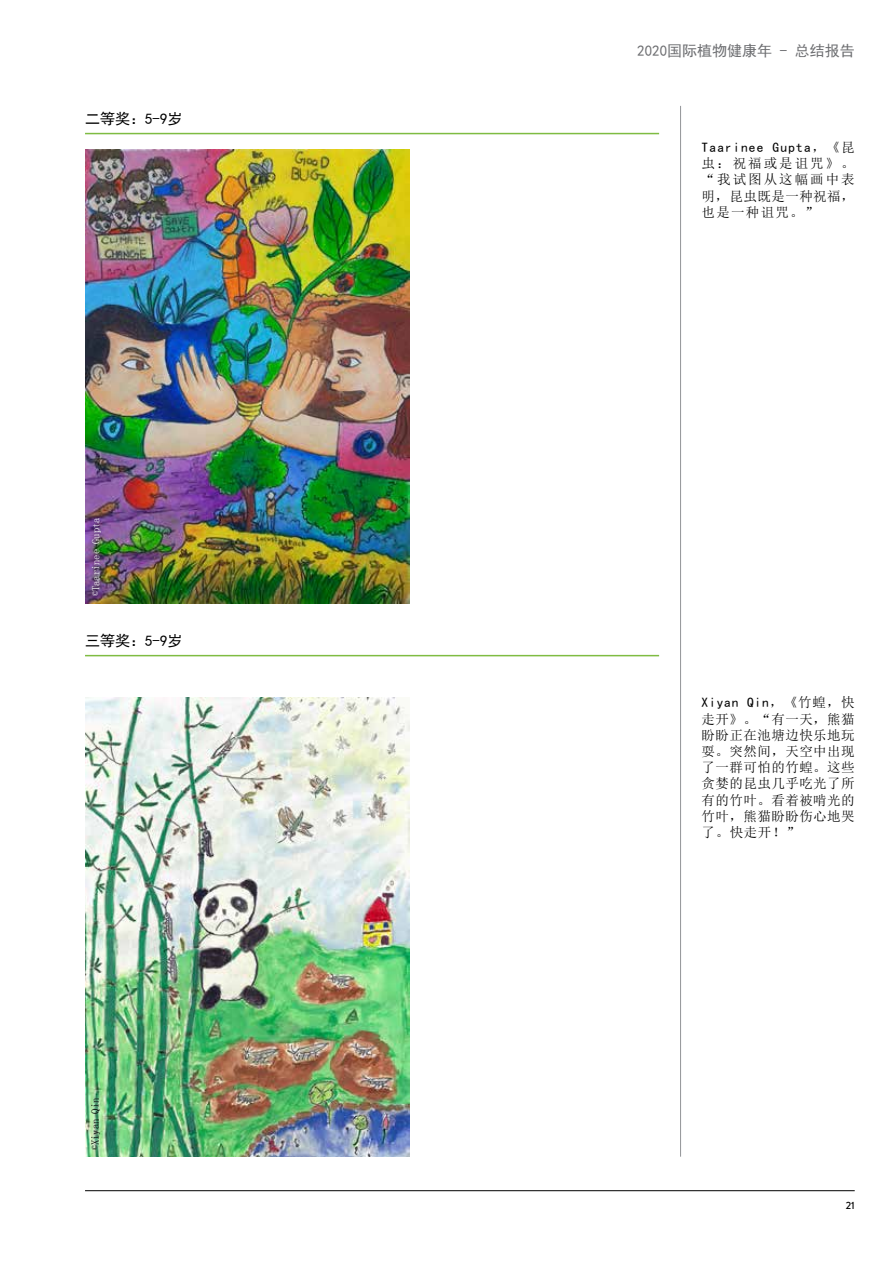
<style>
.page{position:relative;width:893px;height:1263px;background:#fff}
.page>*{position:absolute;margin:0;border:0;box-sizing:border-box;transform-origin:0 0}
.t1{font:15px "Sim Hei";color:#6d6e71}
.t2{font:15px "Sim Hei";color:#000}
.t3{font:13.5px/16.2px "Sim Sun";letter-spacing:.035em;color:#000;text-align:justify}
.t4{font:13.5px "Sim Hei";letter-spacing:.085em;color:#000}
.t5{font:13.5px "Sim Hei";letter-spacing:.06em;color:#000}
.t6{font:10.5px "Sim Sun";color:#fff}
.t7{font:10.5px "Sim Sun";color:#000}
.t8{font:500 10.5px "Brandon Grotesque";color:#000}
.s1{font-family:"Sim Sun"}
</style>
<div class="page">
<hr style="left:680px;top:106px;width:1px;height:1051px;background:#939598">
<hr style="left:85px;top:1190px;width:770px;height:1px;background:#000">
<img style="left:85px;top:149px;width:325px;height:455px">
<img style="left:85px;top:698px;width:325px;height:459px">
<hr style="left:85px;top:133px;width:574px;height:1px;background:#7fbc42">
<hr style="left:85px;top:655px;width:574px;height:1px;background:#7fbc42">
<div style="left:88px;top:514px;width:17px;height:87px;background:#000;opacity:.75"></div>
<svg style="left:87px;top:1094px;width:18px;height:61px"></svg>
<p class="t2" style="left:85px;top:111px;width:99px">二等奖：5-9岁</p>
<p class="t6" style="left:90px;top:596px;width:80px;rotate:-90deg">©Taarinee Gupta</p>
<p class="t2" style="left:85px;top:633px;width:99px">三等奖：5-9岁</p>
<p class="t7" style="left:90px;top:1150px;width:54px;rotate:-90deg">©Xiyan Qin</p>
<p class="t1" style="left:637px;top:43px;width:219px">2020国际植物健康年 - 总结报告</p>
<p class="t4" style="left:702px;top:140px;width:155px">Taarinee Gupta<span class="s1">，《昆</span></p>
<p class="t3" style="left:702px;top:155px;width:155px">虫：祝福或是诅咒》。“我试图从这幅画中表明，昆虫既是一种祝福，也是一种诅咒。”</p>
<p class="t5" style="left:702px;top:696px;width:155px">Xiyan Qin<span class="s1">，《竹蝗，快</span></p>
<p class="t3" style="left:702px;top:711px;width:155px">走开》。“有一天，熊猫盼盼正在池塘边快乐地玩耍。突然间，天空中出现了一群可怕的竹蝗。这些贪婪的昆虫几乎吃光了所有的竹叶。看着被啃光的竹叶，熊猫盼盼伤心地哭了。快走开！”</p>
<p class="t8" style="left:846px;top:1198px;width:11px">21</p>
</div>
